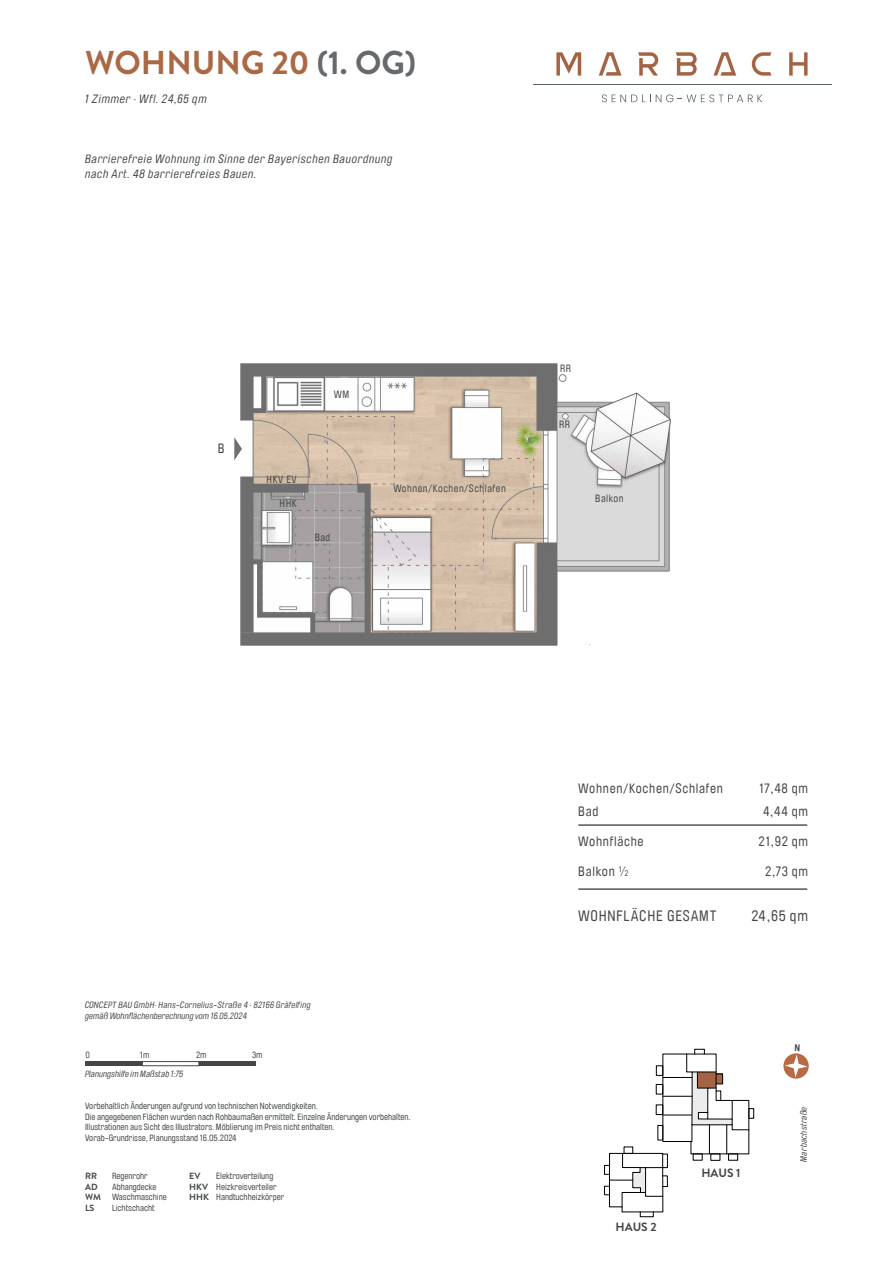
<style>
.page{position:relative;width:893px;height:1263px;background:#fff}
.page>*{position:absolute;margin:0;border:0;box-sizing:border-box;transform-origin:0 0}
.t1{font:700 33px "Brandon Grotesque";color:#ab6845}
.t2{font:15px "Brauer Neue";letter-spacing:.05em;color:#434748}
.t3{font:13.5px "Brauer Neue";letter-spacing:.05em;color:#434748}
.t4{font:italic 12px/15px "Brauer Neue";letter-spacing:.05em;color:#434748}
.t5{font:700 12px "Brandon Grotesque";color:#434748}
.t6{font:10.5px "Brauer Neue";letter-spacing:.05em;color:#434748}
.t7{font:9px/10.8px "Brauer Neue";color:#434748}
.t8{font:italic 9px "Brauer Neue";letter-spacing:.025em;color:#434748}
.t9{font:italic 9px "Brauer Neue";letter-spacing:.005em;color:#434748}
.t10{font:700 9px "Brandon Grotesque";color:#434748}
.s1{color:#666a6c}
.s2{font-family:"Brandon Grotesque";font-weight:700}
.s3{font-family:"DIN Pro";font-weight:300}
</style>
<div class="page">
<svg style="left:556px;top:52px;width:25px;height:24px"></svg>
<svg style="left:599px;top:52px;width:22px;height:24px"></svg>
<svg style="left:638px;top:52px;width:20px;height:24px"></svg>
<svg style="left:676px;top:52px;width:21px;height:24px"></svg>
<svg style="left:713px;top:52px;width:23px;height:24px"></svg>
<svg style="left:752px;top:52px;width:19px;height:24px"></svg>
<svg style="left:789px;top:52px;width:19px;height:24px"></svg>
<svg style="left:602px;top:94px;width:160px;height:8px"></svg>
<hr style="left:533px;top:85px;width:298px;height:1px;background:#566166">
<div style="left:85px;top:1061px;width:57px;height:5px;background:#434748"></div>
<div style="left:199px;top:1061px;width:57px;height:5px;background:#434748"></div>
<div style="left:142px;top:1061px;width:57px;height:5px;border:1px solid #434748"></div>
<hr style="left:578px;top:825px;width:229px;height:1px;background:#000">
<hr style="left:578px;top:889px;width:229px;height:1px;background:#000">
<div style="left:749px;top:1108px;width:5px;height:10px;border:1px solid #000"></div>
<div style="left:694px;top:1049px;width:10px;height:5px;border:1px solid #000"></div>
<div style="left:604px;top:1165px;width:6px;height:9px;border:1px solid #000"></div>
<div style="left:604px;top:1186px;width:6px;height:9px;border:1px solid #000"></div>
<svg style="left:609px;top:1053px;width:140px;height:159px"></svg>
<img style="left:240px;top:363px;width:430px;height:283px">
<svg style="left:234px;top:437px;width:8px;height:23px"></svg>
<svg style="left:783px;top:1053px;width:26px;height:26px"></svg>
<h1 class="t1" style="left:85px;top:40px;width:333px">WOHNUNG 20 <span class="s1">(1. OG)</span></h1>
<h3 class="t4" style="left:85px;top:91px;width:123px">1 Zimmer · Wfl. 24,65 qm</h3>
<h3 class="t4" style="left:85px;top:151px;width:309px">Barrierefreie Wohnung im Sinne der Bayerischen Bauordnung nach Art. 48 barrierefreies Bauen.</h3>
<h3 class="t3" style="left:218px;top:441px;width:8px">B</h3>
<p class="t6" style="left:334px;top:389px;width:17px">WM</p>
<p class="t6" style="left:267px;top:473px;width:32px">HKV EV</p>
<p class="t6" style="left:280px;top:498px;width:19px">HHK</p>
<p class="t6" style="left:315px;top:532px;width:17px">Bad</p>
<p class="t6" style="left:393px;top:483px;width:114px">Wohnen/Kochen/Schlafen</p>
<p class="t6" style="left:560px;top:363px;width:12px">RR</p>
<p class="t6" style="left:559px;top:419px;width:12px">RR</p>
<p class="t6" style="left:595px;top:492px;width:30px">Balkon</p>
<p class="t8" style="left:85px;top:1000px;width:227px">CONCEPT BAU GmbH· Hans-Cornelius-Straße 4 · 82166 Gräfelfing</p>
<p class="t9" style="left:85px;top:1011px;width:163px">gemäß Wohnflächenberechnung vom 16.05.2024</p>
<p class="t7" style="left:85px;top:1049px;width:6px">0</p>
<p class="t7" style="left:140px;top:1049px;width:11px">1m</p>
<p class="t7" style="left:196px;top:1049px;width:12px">2m</p>
<p class="t7" style="left:252px;top:1049px;width:12px">3m</p>
<p class="t9" style="left:85px;top:1069px;width:100px">Planungshilfe im Maßstab 1:75</p>
<p class="t7" style="left:85px;top:1100px;width:327px">Vorbehaltlich Änderungen aufgrund von technischen Notwendigkeiten.<br>Die angegebenen Flächen wurden nach Rohbaumaßen ermittelt. Einzelne Änderungen vorbehalten.<br>Illustrationen aus Sicht des Illustrators. Möblierung im Preis nicht enthalten.<br>Vorab-Grundrisse, Planungsstand 16.05.2024</p>
<p class="t10" style="left:85px;top:1169px;width:13px">RR</p>
<p class="t7" style="left:112px;top:1170px;width:37px">Regenrohr</p>
<p class="t10" style="left:85px;top:1180px;width:14px">AD</p>
<p class="t7" style="left:85px;top:1181px;width:83px;text-indent:27px">Abhangdecke<br><span class="s2">WM</span> Waschmaschine</p>
<p class="t10" style="left:85px;top:1202px;width:11px">LS</p>
<p class="t7" style="left:112px;top:1203px;width:44px">Lichtschacht</p>
<p class="t7" style="left:189px;top:1170px;width:96px;text-indent:27px">Elektroverteilung<br><span class="s2">HKV</span> Heizkreisverteiler<br><span class="s2">HHK</span> Handtuchheizkörper</p>
<p class="t10" style="left:189px;top:1169px;width:13px">EV</p>
<h3 class="t3" style="left:578px;top:781px;width:146px">Wohnen/Kochen/Schlafen</h3>
<h3 class="t3" style="left:759px;top:781px;width:50px">17,48 qm</h3>
<h3 class="t3" style="left:578px;top:804px;width:22px">Bad</h3>
<h3 class="t3" style="left:763px;top:804px;width:46px">4,44 qm</h3>
<h3 class="t3" style="left:578px;top:834px;width:67px">Wohnfläche</h3>
<h3 class="t3" style="left:758px;top:834px;width:51px">21,92 qm</h3>
<h3 class="t3" style="left:578px;top:864px;width:52px">Balkon <span class="s3">½</span></h3>
<h3 class="t3" style="left:765px;top:864px;width:44px">2,73 qm</h3>
<h2 class="t2" style="left:578px;top:907px;width:140px">WOHNFLÄCHE GESAMT</h2>
<h2 class="t2" style="left:752px;top:907px;width:58px">24,65 qm</h2>
<h3 class="t5" style="left:616px;top:1218px;width:43px">HAUS 2</h3>
<h3 class="t5" style="left:701px;top:1164px;width:41px">HAUS 1</h3>
<p class="t8" style="left:798px;top:1161px;width:56px;rotate:-90deg">Marbachstraße</p>
</div>
